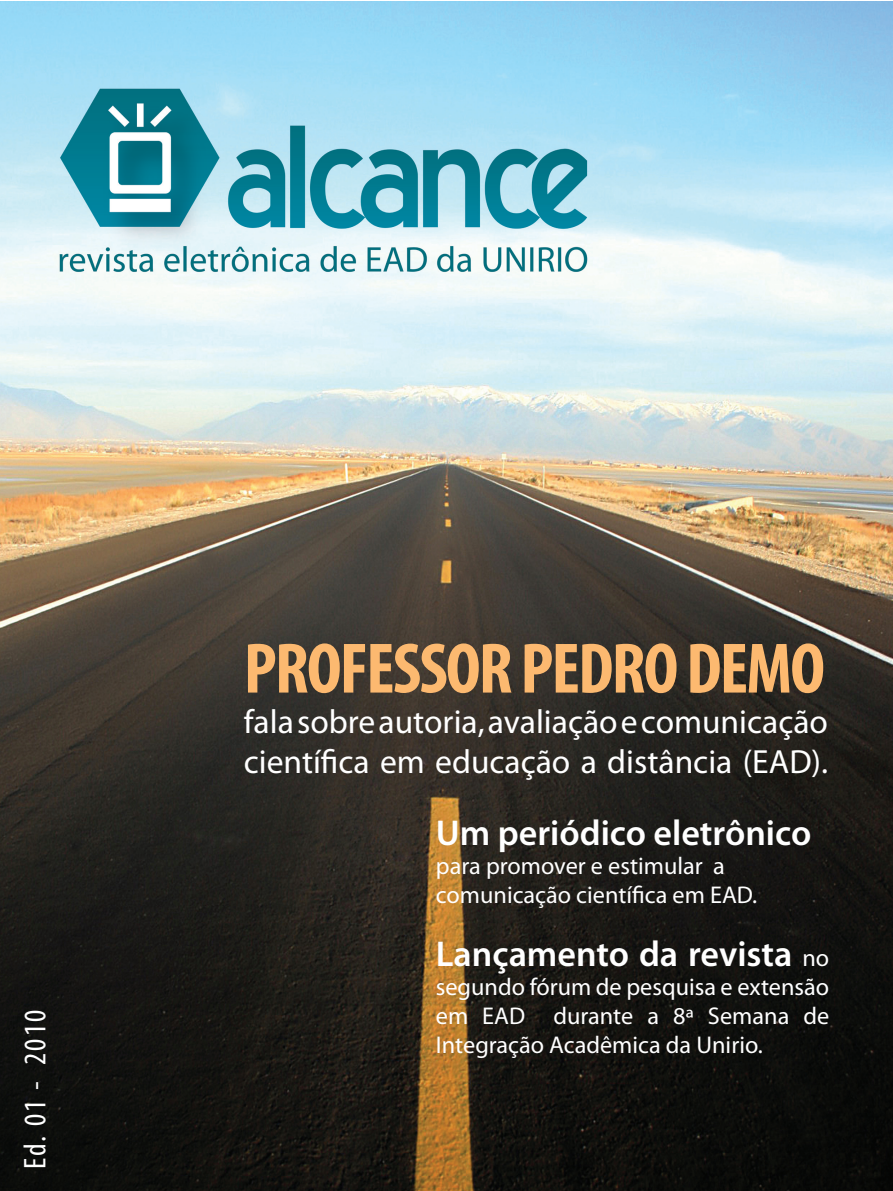
<style>
.page{position:relative;width:893px;height:1191px;background:#fff}
.page>*{position:absolute;margin:0;border:0;box-sizing:border-box;transform-origin:0 0}
.t1{font:700 condensed 72px "Myriad Pro";letter-spacing:-.025em;color:#fcb970}
.t2{font:600 36px "Myriad Pro";color:#fff}
.t3{font:33.6px/40.3px "Myriad Pro";color:#fff}
.t4{font:condensed 31.5px "Myriad Pro";letter-spacing:.07em;color:#fff}
.t5{font:24.3px/29.1px "Myriad Pro";color:#fff}
.s1{font-weight:400;font-size:24.3px}
</style>
<div class="page">
<img style="left:0;top:2px;width:892px;height:1189px">
<p class="t4" style="left:16px;top:1169px;width:160px;rotate:-90deg">Ed. 01 - 2010</p>
<p class="t1" style="left:244px;top:623px;width:583px">PROFESSOR PEDRO DEMO</p>
<p class="t3" style="left:244px;top:701px;width:586px">fala sobre autoria, avaliação e comunicação científica em educação a distância (EAD).</p>
<p class="t2" style="left:436px;top:810px;width:377px">Um periódico eletrônico</p>
<p class="t5" style="left:436px;top:851px;width:323px">para promover e estimular a comunicação científica em EAD.</p>
<p class="t2" style="left:436px;top:930px;width:395px">Lançamento da revista <span class="s1">no</span></p>
<p class="t5" style="left:436px;top:971px;width:395px;text-align:justify">segundo fórum de pesquisa e extensão em EAD durante a 8ª Semana de Integração Acadêmica da Unirio.</p>
</div>
